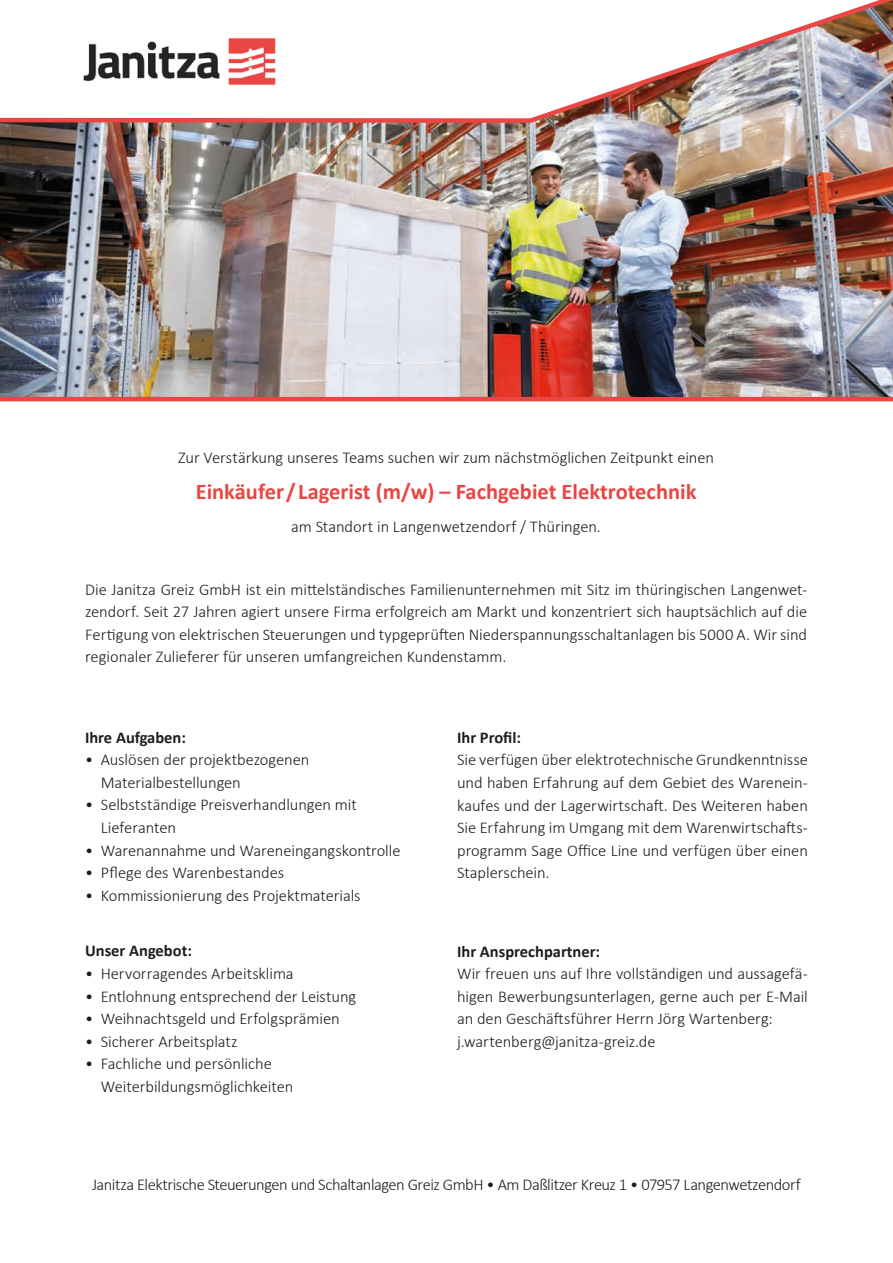
<style>
.page{position:relative;width:893px;height:1263px;background:#fff}
.page>*{position:absolute;margin:0;border:0;box-sizing:border-box;transform-origin:0 0}
.t1{font:700 22.5px "Calibri";color:#e94543}
.t2{font:300 16.5px/22.5px "Calibri";letter-spacing:-.005em;color:#1d1d1b}
.t3{font:300 16.5px "Calibri";letter-spacing:-.03em;color:#1d1d1b}
.t4{font:700 16.5px "Calibri";color:#1d1d1b}
</style>
<div class="page">
<img style="left:0;top:0;width:893px;height:402px">
<img style="left:78px;top:34px;width:202px;height:53px">
<p class="t2" style="left:178px;top:446px;width:538px">Zur Verstärkung unseres Teams suchen wir zum nächstmöglichen Zeitpunkt einen</p>
<h1 class="t1" style="left:196px;top:476px;width:502px">Einkäufer/Lagerist (m/w) – Fachgebiet Elektrotechnik</h1>
<p class="t2" style="left:291px;top:515px;width:311px">am Standort in Langenwetzendorf / Thüringen.</p>
<p class="t2" style="left:85px;top:578px;width:724px;text-align:justify">Die Janitza Greiz GmbH ist ein mittelständisches Familienunternehmen mit Sitz im thüringischen Langenwet&shy;zendorf. Seit 27 Jahren agiert unsere Firma erfolgreich am Markt und konzentriert sich hauptsächlich auf die Fertigung von elektrischen Steuerungen und typgeprüften Niederspannungsschaltanlagen bis 5000 A. Wir sind regionaler Zulieferer für unseren umfangreichen Kundenstamm.</p>
<p class="t4" style="left:85px;top:726px;width:102px">Ihre Aufgaben:</p>
<p class="t2" style="left:101px;top:748px;width:210px;text-indent:-16px">• Auslösen der projektbezogenen<br>Materialbestellungen</p>
<p class="t2" style="left:101px;top:793px;width:258px;text-indent:-16px">• Selbstständige Preisverhandlungen mit<br>Lieferanten</p>
<p class="t2" style="left:85px;top:839px;width:317px">• Warenannahme und Wareneingangskontrolle</p>
<p class="t2" style="left:85px;top:861px;width:201px">• Pflege des Warenbestandes</p>
<p class="t2" style="left:85px;top:884px;width:277px">• Kommissionierung des Projektmaterials</p>
<p class="t4" style="left:85px;top:939px;width:108px">Unser Angebot:</p>
<p class="t2" style="left:85px;top:962px;width:210px">• Hervorragendes Arbeitsklima</p>
<p class="t2" style="left:85px;top:984px;width:273px">• Entlohnung entsprechend der Leistung</p>
<p class="t2" style="left:85px;top:1007px;width:256px">• Weihnachtsgeld und Erfolgsprämien</p>
<p class="t2" style="left:85px;top:1030px;width:154px">• Sicherer Arbeitsplatz</p>
<p class="t2" style="left:101px;top:1052px;width:194px;text-indent:-16px">• Fachliche und persönliche<br>Weiterbildungsmöglichkeiten</p>
<p class="t4" style="left:457px;top:726px;width:65px">Ihr Profil:</p>
<p class="t2" style="left:457px;top:749px;width:352px;text-align:justify">Sie verfügen über elektrotechnische Grundkenntnisse und haben Erfahrung auf dem Gebiet des Warenein&shy;kaufes und der Lagerwirtschaft. Des Weiteren haben Sie Erfahrung im Umgang mit dem Warenwirtschafts&shy;programm Sage Office Line und verfügen über einen Staplerschein.</p>
<p class="t4" style="left:457px;top:939px;width:145px">Ihr Ansprechpartner:</p>
<p class="t2" style="left:457px;top:962px;width:352px">Wir freuen uns auf Ihre vollständigen und aussagefä&shy;higen Bewerbungsunterlagen, gerne auch per E-Mail an den Geschäftsführer Herrn Jörg Wartenberg: j.wartenberg@janitza-greiz.de</p>
<p class="t3" style="left:92px;top:1175px;width:710px">Janitza Elektrische Steuerungen und Schaltanlagen Greiz GmbH • Am Daßlitzer Kreuz 1 • 07957 Langenwetzendorf</p>
</div>
